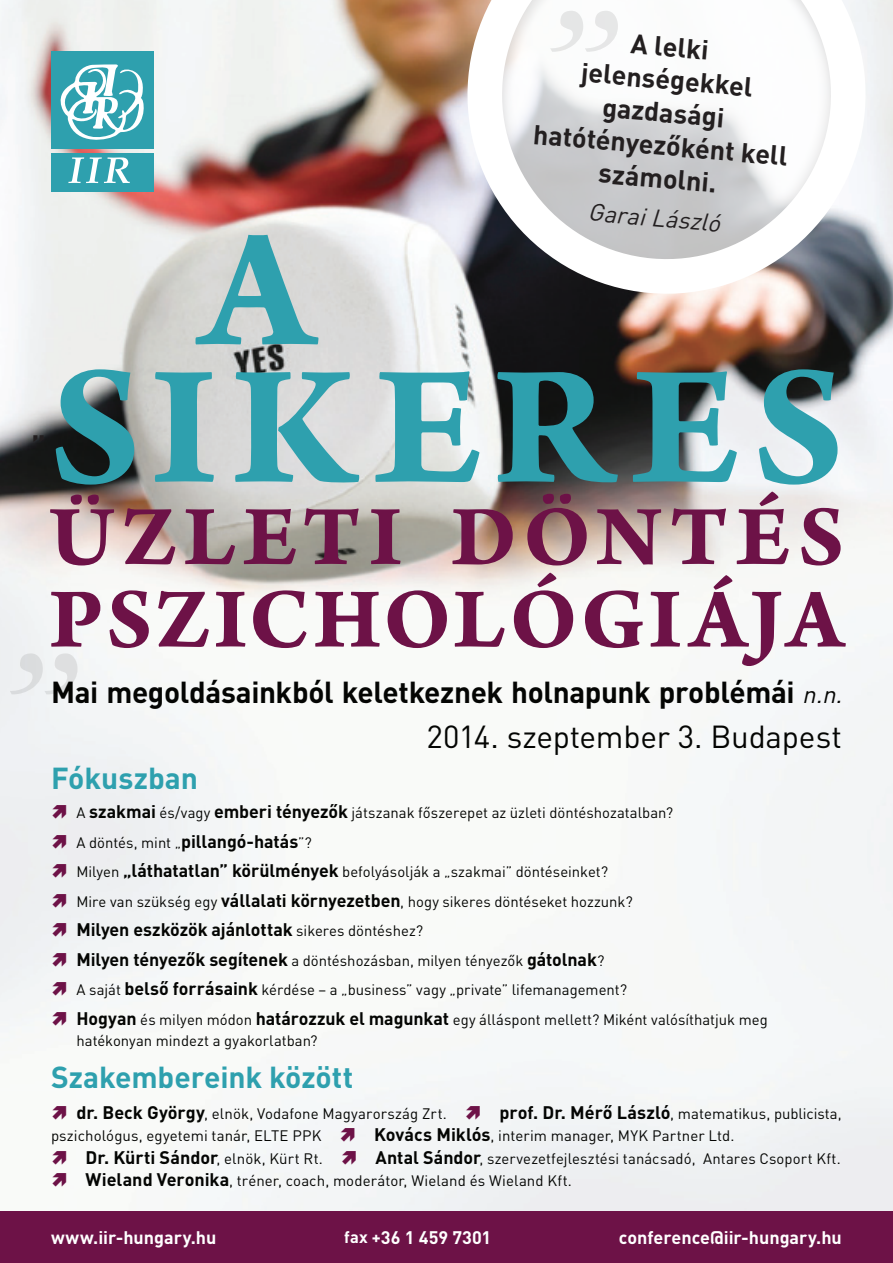
<style>
.page{position:relative;width:893px;height:1263px;background:#fff}
.page>*{position:absolute;margin:0;border:0;box-sizing:border-box;transform-origin:0 0}
.t1{font:180px "Arno Pro Bold Sm Text";letter-spacing:.16em;color:#2ea0ae}
.t2{font:90px/82.5px "Arno Pro Bold Sm Text";letter-spacing:.05em;color:#6d1247}
.t3{font:31.5px "DIN Pro";letter-spacing:-.01em;color:#040503}
.t4{font:700 30px "DIN Pro";letter-spacing:-.015em;color:#040503}
.t5{font:700 30px "DIN Pro";letter-spacing:-.005em;color:#2ea0ae}
.t6{font:700 30px "DIN Pro";color:#231f20}
.t7{font:700 27px/33px "DIN Pro";color:#231f20;text-align:center}
.t8{font:italic 24px "DIN Pro";color:#231f20}
.t9{font:700 18px/29.5px "DIN Pro";letter-spacing:-.005em;color:#040503}
.t10{font:700 18px "DIN Pro";color:#fff}
.t11{font:15px/29.5px "DIN Pro";letter-spacing:.005em;color:#040503}
.s1{font-weight:400;font-style:italic;font-size:24px}
.s2{font-weight:700;font-size:18px}
.s3{font-weight:400;font-size:15px}
.s4{font-size:16.5px}
</style>
<div class="page">
<img style="left:0;top:0;width:893px;height:1212px">
<div style="left:0;top:1212px;width:893px;height:51px;background:#6d1247"></div>
<svg style="left:459px;top:0;width:415px;height:302px"></svg>
<div style="left:51px;top:153px;width:102px;height:38px;background:#2ea0ae"></div>
<div style="left:51px;top:51px;width:102px;height:98px;background:#2ea0ae"></div>
<svg style="left:68px;top:157px;width:62px;height:26px"></svg>
<svg style="left:60px;top:64px;width:84px;height:76px"></svg>
<svg style="left:550px;top:11px;width:68px;height:41px"></svg>
<svg style="left:10px;top:653px;width:68px;height:42px"></svg>
<svg style="left:53px;top:805px;width:13px;height:14px"></svg>
<svg style="left:53px;top:835px;width:13px;height:13px"></svg>
<svg style="left:53px;top:864px;width:13px;height:14px"></svg>
<svg style="left:53px;top:894px;width:13px;height:13px"></svg>
<svg style="left:53px;top:923px;width:13px;height:14px"></svg>
<svg style="left:53px;top:953px;width:13px;height:13px"></svg>
<svg style="left:53px;top:982px;width:13px;height:14px"></svg>
<svg style="left:53px;top:1012px;width:13px;height:13px"></svg>
<svg style="left:53px;top:1106px;width:13px;height:13px"></svg>
<svg style="left:466px;top:1106px;width:14px;height:13px"></svg>
<svg style="left:341px;top:1128px;width:14px;height:14px"></svg>
<svg style="left:53px;top:1151px;width:13px;height:13px"></svg>
<svg style="left:342px;top:1151px;width:14px;height:13px"></svg>
<svg style="left:53px;top:1173px;width:13px;height:14px"></svg>
<h1 class="t1" style="left:199px;top:184px;width:117px">A</h1>
<h3 class="t7" style="left:544px;top:18px;width:257px;rotate:5deg">A lelki jelenségekkel gazdasági hatótényezőként kell számolni.</h3>
<h3 class="t8" style="left:590px;top:195px;width:134px;rotate:5deg">Garai László</h3>
<h1 class="t1" style="left:49px;top:321px;width:797px">SIKERES</h1>
<h2 class="t2" style="left:49px;top:500px;width:797px">ÜZLETI DÖNTÉS<br>PSZICHOLÓGIÁJA</h2>
<h3 class="t6" style="left:31px;top:408px;width:16px">„</h3>
<h3 class="t4" style="left:51px;top:672px;width:799px">Mai megoldásainkból keletkeznek holnapunk problémái <span class="s1">n.n.</span></h3>
<h3 class="t3" style="left:426px;top:716px;width:417px">2014. szeptember 3. Budapest</h3>
<h3 class="t5" style="left:51px;top:758px;width:148px">Fókuszban</h3>
<p class="t11" style="left:77px;top:797px;width:598px">A <span class="s2">szakmai</span> és/vagy <span class="s2">emberi tényezők</span> játszanak főszerepet az üzleti döntéshozatalban?<br>A döntés, mint „<span class="s2">pillangó-hatás</span>”?<br>Milyen <span class="s2">„láthatatlan” körülmények</span> befolyásolják a „szakmai” döntéseinket?<br>Mire van szükség egy <span class="s2">vállalati környezetben</span>, hogy sikeres döntéseket hozzunk?</p>
<p class="t9" style="left:77px;top:914px;width:529px">Milyen eszközök ajánlottak <span class="s3">sikeres döntéshez?<br></span>Milyen tényezők segítenek <span class="s3">a döntéshozásban, milyen tényezők</span> gátolnak<span class="s3">?</span></p>
<p class="t11" style="left:77px;top:974px;width:693px">A saját <span class="s2">belső forrásaink</span> kérdése – a „business” vagy „private” lifemanagement?<br><span class="s2">Hogyan</span> és milyen módon <span class="s2">határozzuk el magunkat</span> egy álláspont mellett? Miként valósíthatjuk meg</p>
<p class="t11" style="left:77px;top:1025px;width:243px">hatékonyan mindezt a gyakorlatban?</p>
<h3 class="t5" style="left:51px;top:1057px;width:304px">Szakembereink között</h3>
<p class="t11" style="left:77px;top:1098px;width:372px"><span class="s2">dr. Beck György</span>, elnök, Vodafone Magyarország Zrt.</p>
<p class="t11" style="left:499px;top:1098px;width:344px"><span class="s2">prof. Dr. Mérő László</span>, matematikus, publicista,</p>
<p class="t11" style="left:51px;top:1120px;width:272px">pszichológus, egyetemi tanár, ELTE PPK</p>
<p class="t11" style="left:374px;top:1120px;width:362px"><span class="s2">Kovács Miklós</span>, interim manager, MYK Partner Ltd.</p>
<p class="t9" style="left:86px;top:1142px;width:239px">Dr. Kürti Sándor<span class="s3">, elnök, Kürt Rt.</span></p>
<p class="t11" style="left:86px;top:1147px;width:757px;line-height:22.5px;text-indent:290px"><span class="s2">Antal Sándor</span>, szervezetfejlesztési tanácsadó, Antares Csoport Kft.<br><span class="s2">Wieland Veronika</span>, tréner, coach, moderátor, Wieland és Wieland Kft.</p>
<p class="t10" style="left:51px;top:1225px;width:167px">www.iir-hungary.hu</p>
<p class="t10" style="left:344px;top:1225px;width:149px"><span class="s4">fax +</span>36 1 459 7301</p>
<p class="t10" style="left:619px;top:1225px;width:225px">conference@iir-hungary.hu</p>
</div>
